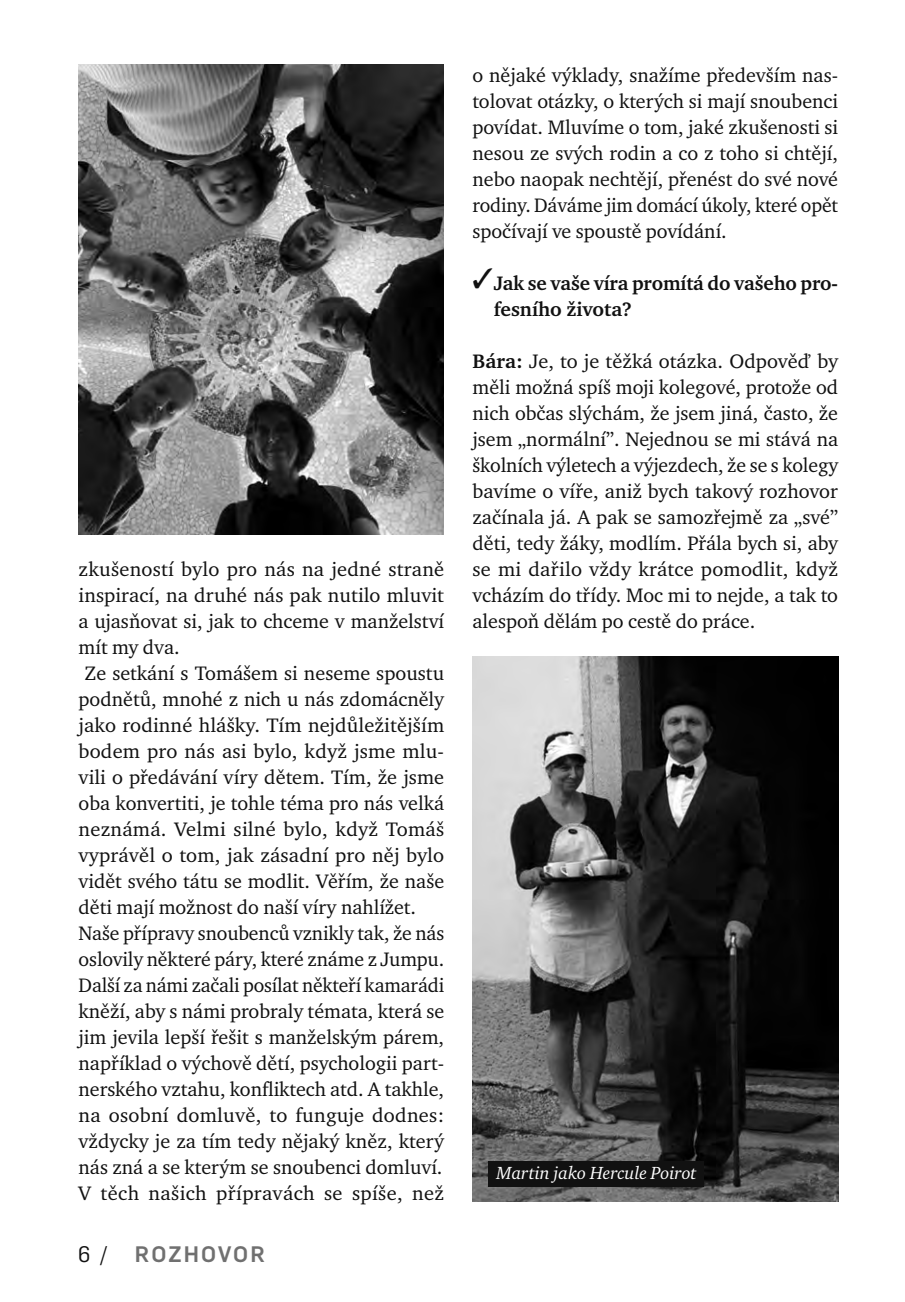
<style>
.page{position:relative;width:905px;height:1302px;background:#fff}
.page>*{position:absolute;margin:0;border:0;box-sizing:border-box;transform-origin:0 0}
.t1{font:500 22px "Flama";letter-spacing:.1em;color:#707070}
.t2{font:20px/26px "Charter Itc TCE";color:#111;text-align:justify}
.t3{font:700 20px/26px "Charter Itc TCE";letter-spacing:-.005em;color:#111}
.t4{font:italic 18px "Charter Itc TCE";color:#fff}
.s1{font-weight:400;color:#111}
.s2{font-weight:700}
</style>
<div class="page">
<img style="left:472px;top:656px;width:366px;height:545px">
<img style="left:78px;top:64px;width:366px;height:471px">
<div style="left:488px;top:1161px;width:215px;height:26px;background:#111"></div>
<p class="t2" style="left:79px;top:557px;width:367px;text-align:left">zkušeností bylo pro nás na jedné straně inspirací, na druhé nás pak nutilo mluvit a ujasňovat si, jak to chceme v manželství mít my dva.<br>Ze setkání s Tomášem si neseme spoustu podnětů, mnohé z nich u nás zdomácněly jako rodinné hlášky. Tím nejdůležitějším bodem pro nás asi bylo, když jsme mlu&shy;vili o předávání víry dětem. Tím, že jsme oba konvertiti, je tohle téma pro nás velká neznámá. Velmi silné bylo, když Tomáš vyprávěl o tom, jak zásadní pro něj bylo vidět svého tátu se modlit. Věřím, že naše děti mají možnost do naší víry nahlížet.<br>Naše přípravy snoubenců vznikly tak, že nás oslovily některé páry, které známe z Jumpu.<br>Další za námi začali posílat někteří kamarádi kněží, aby s námi probraly témata, která se jim jevila lepší řešit s manželským párem, například o výchově dětí, psychologii part&shy;nerského vztahu, konfliktech atd. A takhle, na osobní domluvě, to funguje dodnes: vždycky je za tím tedy nějaký kněz, který nás zná a se kterým se snoubenci domluví.<br>V těch našich přípravách se spíše, než</p>
<p class="t1" style="left:78px;top:1245px;width:188px"><span class="s1">6 /</span> ROZHOVOR</p>
<p class="t2" style="left:472px;top:63px;width:367px">o nějaké výklady, snažíme především nas&shy;tolovat otázky, o kterých si mají snoubenci povídat. Mluvíme o tom, jaké zkušenosti si nesou ze svých rodin a co z toho si chtějí, nebo naopak nechtějí, přenést do své nové rodiny. Dáváme jim domácí úkoly, které opět spočívají ve spoustě povídání.</p>
<p class="t3" style="left:494px;top:271px;width:346px;text-indent:-21px">✓Jak se vaše víra promítá do vašeho pro&shy;fesního života?</p>
<p class="t2" style="left:472px;top:349px;width:367px"><span class="s2">Bára:</span> Je, to je těžká otázka. Odpověď by měli možná spíš moji kolegové, protože od nich občas slýchám, že jsem jiná, často, že jsem „normální”. Nejednou se mi stává na školních výletech a výjezdech, že se s kolegy bavíme o víře, aniž bych takový rozhovor začínala já. A pak se samozřejmě za „své” děti, tedy žáky, modlím. Přála bych si, aby se mi dařilo vždy krátce pomodlit, když vcházím do třídy. Moc mi to nejde, a tak to alespoň dělám po cestě do práce.</p>
<p class="t4" style="left:496px;top:1165px;width:201px">Martin jako Hercule Poirot</p>
</div>
